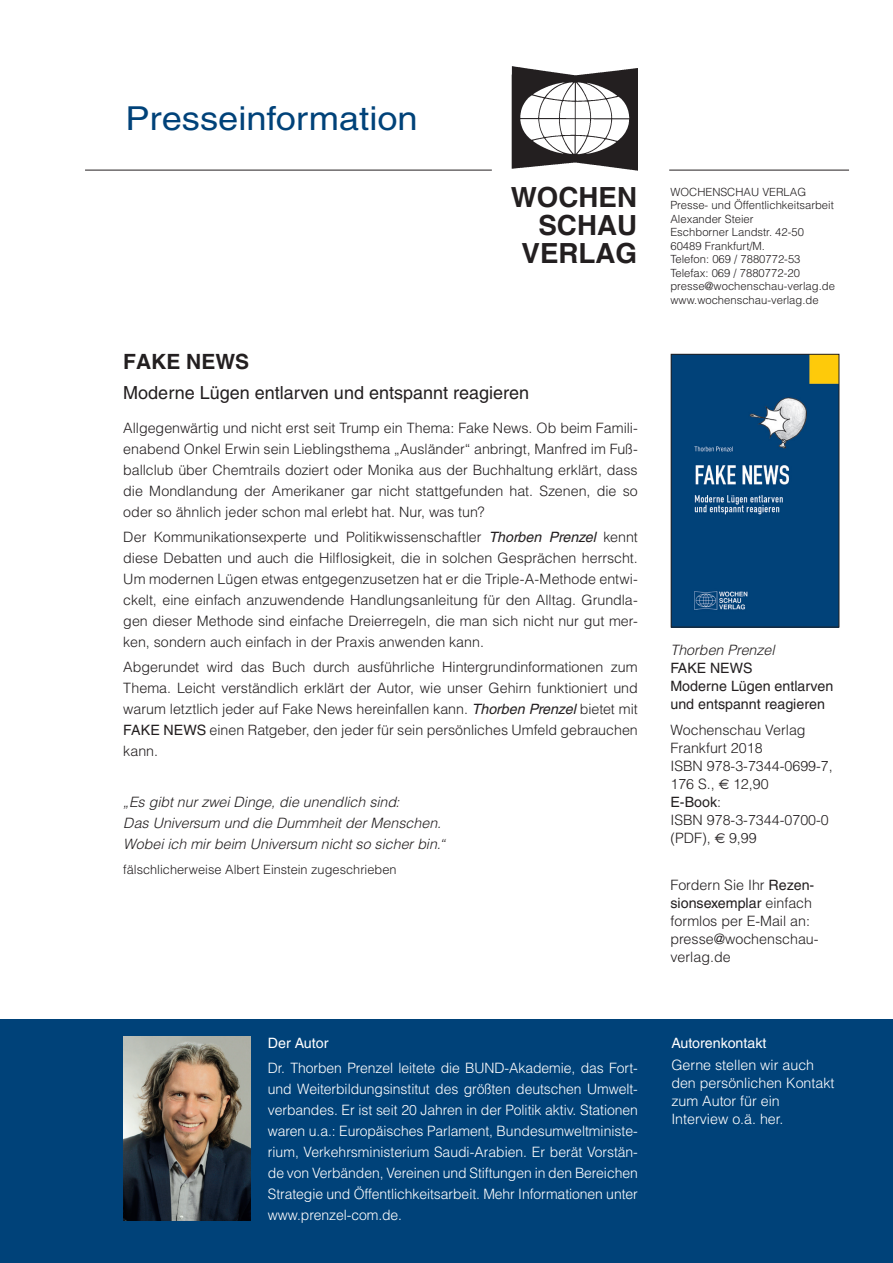
<style>
.page{position:relative;width:893px;height:1263px;background:#fff}
.page>*{position:absolute;margin:0;border:0;box-sizing:border-box;transform-origin:0 0}
.t1{font:33px "Helvetica";color:#004279;scale:1.1 1}
.t2{font:700 27.75px/27.8px "Helvetica";color:#231f20;text-align:right}
.t3{font:700 21px "Helvetica";color:#231f20}
.t4{font:18px "Helvetica";color:#231f20}
.t5{font:300 14.25px/21px "Helvetica";color:#231f20;text-align:justify}
.t6{font:300 14.25px/21px "Helvetica";color:#fff;text-align:justify}
.t7{font:italic 300 14.25px/21px "Helvetica";color:#231f20}
.t8{font:14.25px/18px "Helvetica";color:#231f20}
.t9{font:14.25px "Helvetica";color:#fff}
.t10{font:300 12.75px "Helvetica";color:#231f20}
.t11{font:300 11.25px/13.5px "Helvetica";color:#231f20}
.s1{font-weight:400;font-style:italic}
.s2{font-weight:400}
.s3{font-family:"Euro Sans";font-weight:400}
</style>
<div class="page">
<div style="left:0;top:1019px;width:893px;height:244px;background:#004279"></div>
<img style="left:511px;top:67px;width:126px;height:104px">
<hr style="left:669px;top:170px;width:180px;height:1px;background:#231f20">
<img style="left:673px;top:356px;width:164px;height:269px">
<div style="left:671px;top:354px;width:168px;height:273px;border:1px solid #231f20"></div>
<hr style="left:85px;top:170px;width:407px;height:1px;background:#231f20">
<img style="left:123px;top:1036px;width:128px;height:185px">
<h1 class="t1" style="left:125px;top:99px;width:267px">Presseinformation</h1>
<h2 class="t2" style="left:511px;top:185px;width:128px">WOCHEN<br>SCHAU<br>VERLAG</h2>
<p class="t11" style="left:670px;top:185px;width:166px">WOCHENSCHAU VERLAG<br>Presse- und Öffentlichkeitsarbeit<br>Alexander Steier<br>Eschborner Landstr. 42-50<br>60489 Frankfurt/M.<br>Telefon: 069 / 7880772-53<br>Telefax: 069 / 7880772-20 presse@wochenschau-verlag.de www.wochenschau-verlag.de</p>
<h3 class="t3" style="left:123px;top:349px;width:128px">FAKE NEWS</h3>
<p class="t4" style="left:123px;top:382px;width:407px">Moderne Lügen entlarven und entspannt reagieren</p>
<p class="t5" style="left:123px;top:417px;width:516px">Allgegenwärtig und nicht erst seit Trump ein Thema: Fake News. Ob beim Famili&shy;enabend Onkel Erwin sein Lieblingsthema „Ausländer“ anbringt, Manfred im Fuß&shy;ballclub über Chemtrails doziert oder Monika aus der Buchhaltung erklärt, dass die Mondlandung der Amerikaner gar nicht stattgefunden hat. Szenen, die so oder so ähnlich jeder schon mal erlebt hat. Nur, was tun?</p>
<p class="t5" style="left:123px;top:526px;width:516px">Der Kommunikationsexperte und Politikwissenschaftler <span class="s1">Thorben Prenzel</span> kennt diese Debatten und auch die Hilflosigkeit, die in solchen Gesprächen herrscht.<br>Um modernen Lügen etwas entgegenzusetzen hat er die Triple-A-Methode entwi&shy;ckelt, eine einfach anzuwendende Handlungsanleitung für den Alltag. Grundla&shy;gen dieser Methode sind einfache Dreierregeln, die man sich nicht nur gut mer&shy;ken, sondern auch einfach in der Praxis anwenden kann.</p>
<p class="t5" style="left:123px;top:656px;width:516px">Abgerundet wird das Buch durch ausführliche Hintergrundinformationen zum Thema. Leicht verständlich erklärt der Autor, wie unser Gehirn funktioniert und warum letztlich jeder auf Fake News hereinfallen kann. <span class="s1">Thorben Prenzel</span> bietet mit <span class="s2">FAKE NEWS</span> einen Ratgeber, den jeder für sein persönliches Umfeld gebrauchen kann.</p>
<p class="t7" style="left:123px;top:791px;width:323px">„Es gibt nur zwei Dinge, die unendlich sind:<br>Das Universum und die Dummheit der Menschen.<br>Wobei ich mir beim Universum nicht so sicher bin.“</p>
<p class="t10" style="left:123px;top:861px;width:275px">fälschlicherweise Albert Einstein zugeschrieben</p>
<p class="t9" style="left:268px;top:1034px;width:62px">Der Autor</p>
<p class="t6" style="left:268px;top:1057px;width:371px">Dr. Thorben Prenzel leitete die BUND-Akademie, das Fort&shy;und Weiterbildungsinstitut des größten deutschen Umwelt&shy;verbandes. Er ist seit 20 Jahren in der Politik aktiv. Stationen waren u.a.: Europäisches Parlament, Bundesumweltministe&shy;rium, Verkehrsministerium Saudi-Arabien. Er berät Vorstän&shy;de von Verbänden, Vereinen und Stiftungen in den Bereichen Strategie und Öffentlichkeitsarbeit. Mehr Informationen unter www.prenzel-com.de.</p>
<p class="t7" style="left:670px;top:639px;width:106px">Thorben Prenzel</p>
<p class="t8" style="left:670px;top:659px;width:164px">FAKE NEWS<br>Moderne Lügen entlarven und entspannt reagieren</p>
<p class="t5" style="left:670px;top:721px;width:164px;line-height:18px;text-align:left">Wochenschau Verlag<br>Frankfurt 2018<br>ISBN 978-3-7344-0699-7,<br>176 S., <span class="s3">E</span> 12,90<br><span class="s2">E-Book</span>:<br>ISBN 978-3-7344-0700-0 (PDF), <span class="s3">E</span> 9,99</p>
<p class="t5" style="left:670px;top:876px;width:150px;line-height:18px;text-align:left">Fordern Sie Ihr <span class="s2">Rezen&shy;sionsexemplar</span> einfach formlos per E-Mail an: presse@wochenschau&shy;verlag.de</p>
<p class="t9" style="left:671px;top:1034px;width:97px">Autorenkontakt</p>
<p class="t6" style="left:671px;top:1055px;width:165px;line-height:18px;text-align:left">Gerne stellen wir auch den persönlichen Kontakt zum Autor für ein<br>Interview o.ä. her.</p>
</div>
